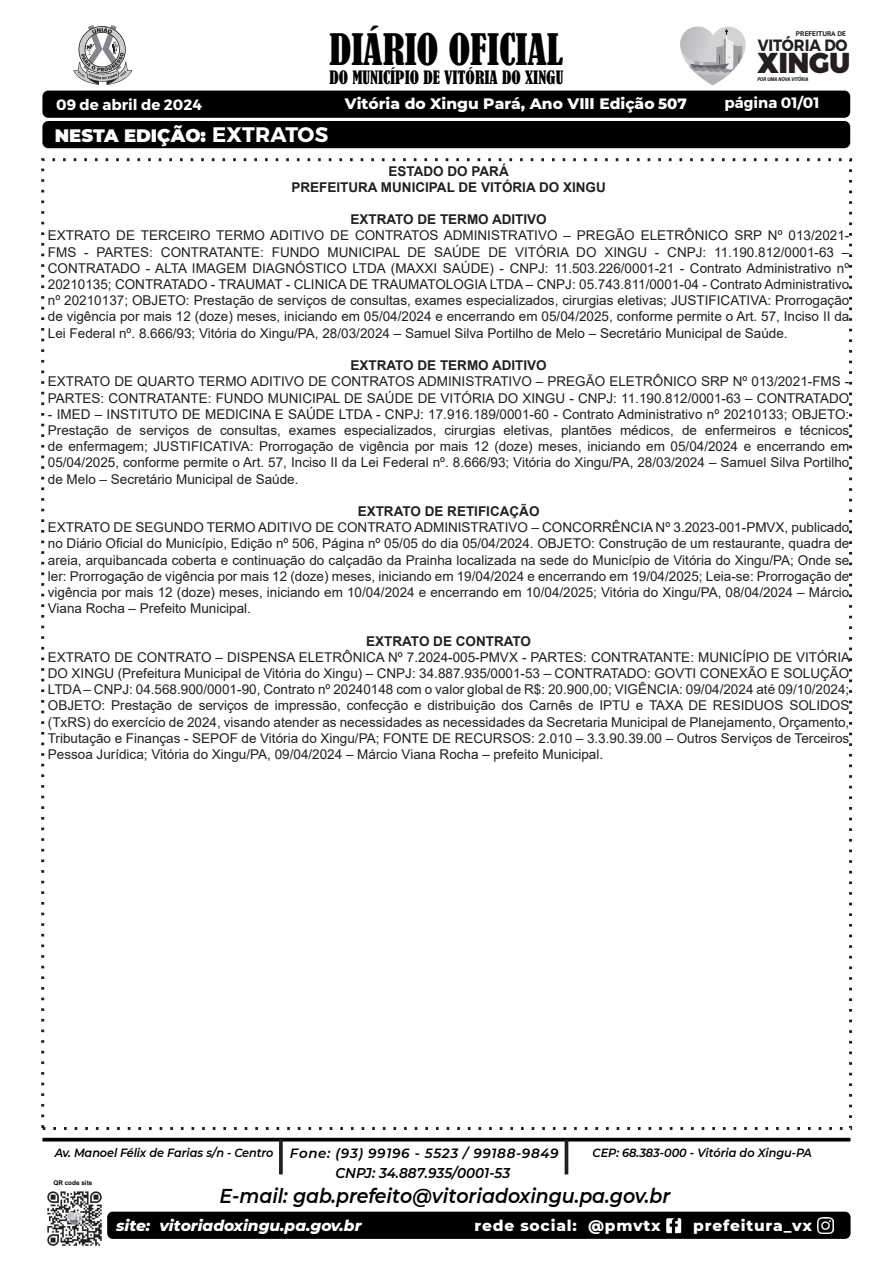
<style>
.page{position:relative;width:893px;height:1263px;background:#fff}
.page>*{position:absolute;margin:0;border:0;box-sizing:border-box;transform-origin:0 0}
.t1{font:condensed 40.65px "Bernard";color:#000}
.t2{font:900 28.65px "Montserrat";color:#231f20;scale:.95 1}
.t3{font:700 21px "Montserrat";letter-spacing:.01em;color:#fff}
.t4{font:italic 600 20.1px "Montserrat";color:#000;scale:.95 1}
.t5{font:900 18px "Montserrat";color:#fff}
.t6{font:condensed 17.25px "Bernard";color:#000}
.t7{font:700 16.35px "Montserrat";color:#231f20;scale:.91 1}
.t8{font:800 15.45px "Montserrat";color:#fff}
.t9{font:800 15.45px "Montserrat";letter-spacing:.05em;color:#fff}
.t10{font:italic 800 15.45px "Montserrat";color:#fff}
.t11{font:700 15px "Montserrat";color:#fff}
.t12{font:italic 600 14.25px "Montserrat";color:#000;scale:.95 1}
.t13{font:13.5px/16.2px "Arial";color:#231f20;text-align:justify}
.t14{font:700 13.5px/16.2px "Arial";color:#231f20;text-align:center}
.t15{font:italic 600 11.85px "Montserrat";color:#000;scale:.95 1}
.t16{font:700 6.75px "PT Sans";color:#231f20;scale:1.09 1}
.t17{font:700 6.45px "Arial";color:#000}
.t18{font:italic 900 5.25px "Roboto";color:#231f20;scale:.87 1}
.s1{font-size:15px}
.s2{font-size:13.35px}
</style>
<div class="page">
<div style="left:107px;top:1212px;width:743px;height:27px;background:#000;border-radius:6px"></div>
<hr style="left:42px;top:1138px;width:808px;height:3px;background:#000">
<svg style="left:680px;top:27px;width:65px;height:58px"></svg>
<img style="left:47px;top:1191px;width:55px;height:55px">
<div style="left:42px;top:121px;width:808px;height:27px;background:#000;border-radius:6px"></div>
<div style="left:42px;top:91px;width:808px;height:27px;background:#000;border-radius:6px"></div>
<svg style="left:73px;top:25px;width:59px;height:60px"></svg>
<svg style="left:279px;top:1139px;width:4px;height:35px"></svg>
<hr style="left:565px;top:1139px;width:3px;height:35px;background:#231f20">
<img style="left:818px;top:1218px;width:16px;height:15px">
<svg style="left:666px;top:1218px;width:15px;height:15px"></svg>
<h1 class="t1" style="left:329px;top:26px;width:236px">DIÁRIO OFICIAL</h1>
<p class="t6" style="left:330px;top:67px;width:235px">DO MUNICÍPIO DE VITÓRIA DO XINGU</p>
<p class="t16" style="left:796px;top:29px;width:47px">PREFEITURA DE</p>
<p class="t7" style="left:758px;top:35px;width:100px">VITÓRIA DO</p>
<p class="t18" style="left:757px;top:75px;width:60px">POR UMA NOVA VITÓRIA</p>
<h2 class="t2" style="left:758px;top:45px;width:99px">XINGU</h2>
<p class="t11" style="left:56px;top:95px;width:147px">09 de abril de 2024</p>
<p class="t11" style="left:725px;top:93px;width:96px">página 01/01</p>
<p class="t8" style="left:345px;top:93px;width:343px">Vitória do Xingu Pará, Ano VIII Edição <span class="s1">507</span></p>
<h3 class="t5" style="left:55px;top:122px;width:153px">NESTA EDIÇÃO:</h3>
<h3 class="t3" style="left:212px;top:122px;width:118px">EXTRATOS</h3>
<p class="t14" style="left:291px;top:163px;width:316px">ESTADO DO PARÁ<br>PREFEITURA MUNICIPAL DE VITÓRIA DO XINGU</p>
<p class="t14" style="left:350px;top:212px;width:198px">EXTRATO DE TERMO ADITIVO</p>
<p class="t13" style="left:48px;top:228px;width:803px">EXTRATO DE TERCEIRO TERMO ADITIVO DE CONTRATOS ADMINISTRATIVO – PREGÃO ELETRÔNICO SRP Nº 013/2021- FMS - PARTES: CONTRATANTE: FUNDO MUNICIPAL DE SAÚDE DE VITÓRIA DO XINGU - CNPJ: 11.190.812/0001-63 – CONTRATADO - ALTA IMAGEM DIAGNÓSTICO LTDA (MAXXI SAÚDE) - CNPJ: 11.503.226/0001-21 - Contrato Administrativo nº 20210135; CONTRATADO - TRAUMAT - CLINICA DE TRAUMATOLOGIA LTDA – CNPJ: 05.743.811/0001-04 - Contrato Administrativo nº 20210137; OBJETO: Prestação de serviços de consultas, exames especializados, cirurgias eletivas; JUSTIFICATIVA: Prorrogação de vigência por mais 12 (doze) meses, iniciando em 05/04/2024 e encerrando em 05/04/2025, conforme permite o Art. 57, Inciso II da Lei Federal nº. 8.666/93; Vitória do Xingu/PA, 28/03/2024 – Samuel Silva Portilho de Melo – Secretário Municipal de Saúde.</p>
<p class="t14" style="left:350px;top:357px;width:198px">EXTRATO DE TERMO ADITIVO</p>
<p class="t13" style="left:48px;top:373px;width:803px">EXTRATO DE QUARTO TERMO ADITIVO DE CONTRATOS ADMINISTRATIVO – PREGÃO ELETRÔNICO SRP Nº 013/2021-FMS -<br>PARTES: CONTRATANTE: FUNDO MUNICIPAL DE SAÚDE DE VITÓRIA DO XINGU - CNPJ: 11.190.812/0001-63 – CONTRATADO</p>
<p class="t13" style="left:48px;top:406px;width:803px">- IMED – INSTITUTO DE MEDICINA E SAÚDE LTDA - CNPJ: 17.916.189/0001-60 - Contrato Administrativo nº 20210133; OBJETO:<br>Prestação de serviços de consultas, exames especializados, cirurgias eletivas, plantões médicos, de enfermeiros e técnicos de enfermagem; JUSTIFICATIVA: Prorrogação de vigência por mais 12 (doze) meses, iniciando em 05/04/2024 e encerrando em 05/04/2025, conforme permite o Art. 57, Inciso II da Lei Federal nº. 8.666/93; Vitória do Xingu/PA, 28/03/2024 – Samuel Silva Portilho de Melo – Secretário Municipal de Saúde.</p>
<p class="t14" style="left:358px;top:503px;width:183px">EXTRATO DE RETIFICAÇÃO</p>
<p class="t13" style="left:48px;top:519px;width:803px">EXTRATO DE SEGUNDO TERMO ADITIVO DE CONTRATO ADMINISTRATIVO – CONCORRÊNCIA Nº 3.2023-001-PMVX, publicado no Diário Oficial do Município, Edição nº 506, Página nº 05/05 do dia 05/04/2024. OBJETO: Construção de um restaurante, quadra de areia, arquibancada coberta e continuação do calçadão da Prainha localizada na sede do Município de Vitória do Xingu/PA; Onde se ler: Prorrogação de vigência por mais 12 (doze) meses, iniciando em 19/04/2024 e encerrando em 19/04/2025; Leia-se: Prorrogação de vigência por mais 12 (doze) meses, iniciando em 10/04/2024 e encerrando em 10/04/2025; Vitória do Xingu/PA, 08/04/2024 – Márcio Viana Rocha – Prefeito Municipal.</p>
<p class="t14" style="left:366px;top:633px;width:166px">EXTRATO DE CONTRATO</p>
<p class="t13" style="left:48px;top:649px;width:804px">EXTRATO DE CONTRATO – DISPENSA ELETRÔNICA Nº 7.2024-005-PMVX - PARTES: CONTRATANTE: MUNICÍPIO DE VITÓRIA DO XINGU (Prefeitura Municipal de Vitória do Xingu) – CNPJ: 34.887.935/0001-53 – CONTRATADO: GOVTI CONEXÃO E SOLUÇÃO LTDA – CNPJ: 04.568.900/0001-90, Contrato nº 20240148 com o valor global de R$: 20.900,00; VIGÊNCIA: 09/04/2024 até 09/10/2024; OBJETO: Prestação de serviços de impressão, confecção e distribuição dos Carnês de IPTU e TAXA DE RESIDUOS SOLIDOS (TxRS) do exercício de 2024, visando atender as necessidades as necessidades da Secretaria Municipal de Planejamento, Orçamento, Tributação e Finanças - SEPOF de Vitória do Xingu/PA; FONTE DE RECURSOS: 2.010 – 3.3.90.39.00 – Outros Serviços de Terceiros Pessoa Jurídica; Vitória do Xingu/PA, 09/04/2024 – Márcio Viana Rocha – prefeito Municipal.</p>
<p class="t15" style="left:55px;top:1144px;width:532px">Av. Manoel Félix de Farias s/n - Centro <span class="s2">Fone: (93) 99196 - 5523 / 99188-9849</span></p>
<p class="t15" style="left:592px;top:1144px;width:232px">CEP: 68.383-000 - Vitória do Xingu-PA</p>
<p class="t12" style="left:335px;top:1163px;width:185px">CNPJ: 34.887.935/0001-53</p>
<h3 class="t4" style="left:220px;top:1182px;width:476px">E-mail: gab.prefeito@vitoriadoxingu.pa.gov.br</h3>
<p class="t10" style="left:116px;top:1214px;width:247px">site: vitoriadoxingu.pa.gov.br</p>
<p class="t9" style="left:474px;top:1214px;width:188px">rede social: @pmvtx</p>
<p class="t9" style="left:693px;top:1214px;width:120px">prefeitura_vx</p>
<p class="t17" style="left:53px;top:1178px;width:40px">QR code site</p>
</div>
